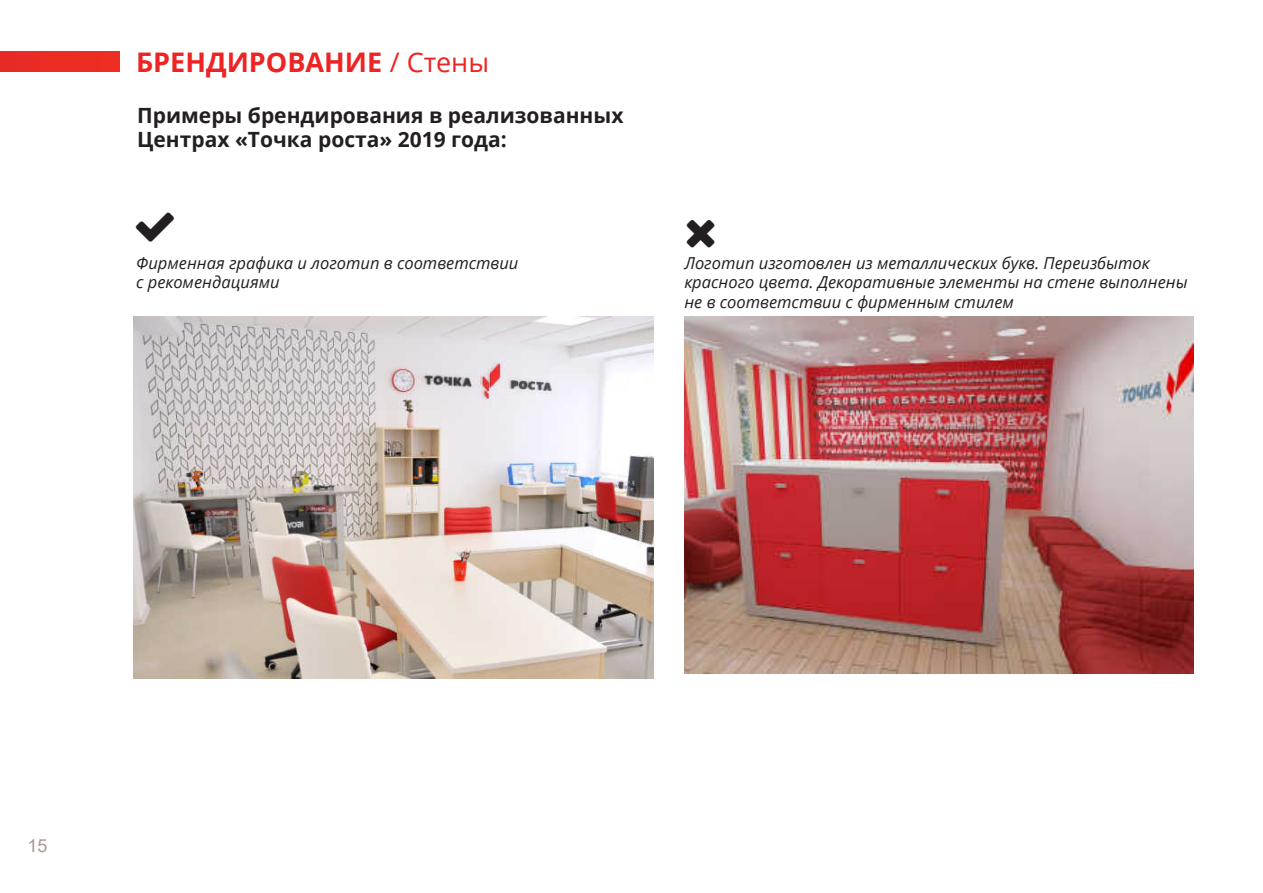
<style>
.page{position:relative;width:1263px;height:893px;background:#fff}
.page>*{position:absolute;margin:0;border:0;box-sizing:border-box;transform-origin:0 0}
.t1{font:700 27px "Open Sans";color:#ee2323}
.t2{font:700 21px/24px "Open Sans";color:#231f20}
.t3{font:18px "Arial";color:#ab998c}
.t4{font:italic 16.5px/19.5px "Open Sans";color:#231f20}
.s1{font-weight:400}
</style>
<div class="page">
<div style="left:1px;top:51px;width:118px;height:21px;background:#ea2c23"></div>
<img style="left:133px;top:317px;width:520px;height:361px">
<img style="left:684px;top:317px;width:510px;height:356px">
<h1 class="t1" style="left:136px;top:47px;width:355px">БРЕНДИРОВАНИЕ <span class="s1">/ Стены</span></h1>
<p class="t2" style="left:137px;top:104px;width:488px">Примеры брендирования в реализованных<br>Центрах «Точка роста» 2019 года:</p>
<p class="t4" style="left:136px;top:253px;width:384px">Фирменная графика и логотип в соответствии с рекомендациями</p>
<p class="t4" style="left:684px;top:253px;width:505px">Логотип изготовлен из металлических букв. Переизбыток красного цвета. Декоративные элементы на стене выполнены не в соответствии с фирменным стилем</p>
<p class="t3" style="left:27px;top:835px;width:22px">15</p>
</div>
